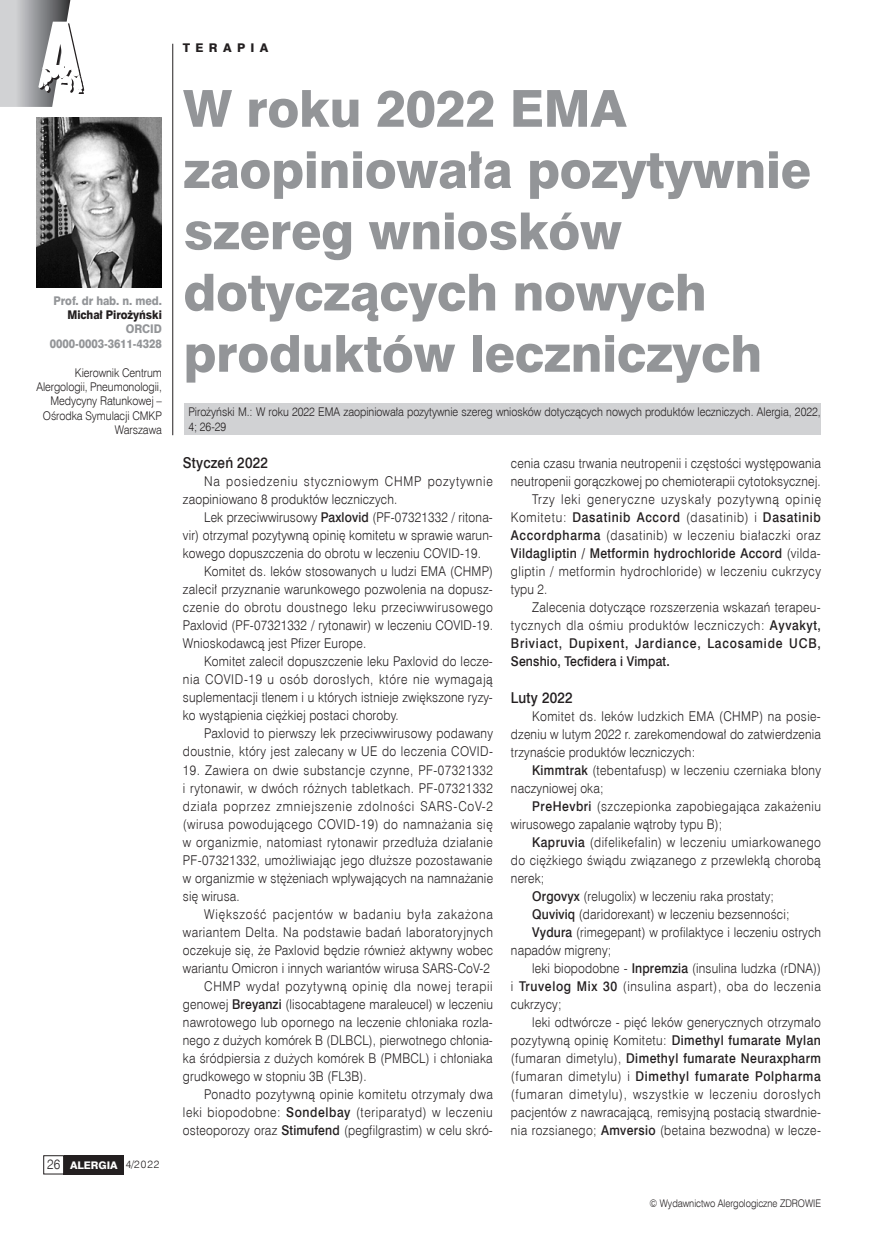
<style>
.page{position:relative;width:872px;height:1234px;background:#fff}
.page>*{position:absolute;margin:0;border:0;box-sizing:border-box;transform-origin:0 0}
.t1{font:51px/61.2px "Swis 721 Hv EU Normal";letter-spacing:-.005em;color:#939598}
.t2{font:15px "Swis 721 Md EU Normal";letter-spacing:.015em;color:#231f20;scale:.9 1}
.t3{font:13.5px/18px "Swis 721 Lt EU Normal";letter-spacing:.02em;color:#231f20;text-align:justify;scale:.9 1}
.t4{font:13.5px "Swis 721 Lt EU Normal";letter-spacing:.05em;color:#231f20;scale:.9 1}
.t5{font:13.5px/18px "Swis 721 Lt EU Normal";letter-spacing:.04em;color:#231f20;scale:.9 1}
.t6{font:13.5px/18px "Swis 721 Md EU Normal";letter-spacing:.04em;color:#231f20;scale:.9 1}
.t7{font:13.5px/18px "Swis 721 Lt EU Normal";letter-spacing:.065em;color:#231f20;scale:.9 1}
.t8{font:13.5px/18px "Swis 721 Md EU Normal";letter-spacing:.07em;color:#231f20;scale:.9 1}
.t9{font:13.5px "Swis 721 Md EU Normal";letter-spacing:.06em;color:#231f20;scale:.9 1}
.t10{font:13.5px "Swis 721 Lt EU Normal";letter-spacing:.045em;color:#231f20;scale:.9 1}
.t11{font:13.5px "Swis 721 Lt EU Normal";letter-spacing:.055em;color:#231f20;scale:.9 1}
.t12{font:12px/14.4px "Swis 721 Lt EU Normal";letter-spacing:-.005em;color:#231f20;scale:.9 1}
.t13{font:12px/14.4px "Swis 721 Hv EU Normal";letter-spacing:-.005em;color:#939598;text-align:right;scale:.9 1}
.t14{font:12px "Swis 721 Hv EU Normal";letter-spacing:-.005em;color:#231f20;scale:.9 1}
.t15{font:12px "Swis 721 Hv EU Normal";letter-spacing:-.005em;color:#231f20}
.t16{font:10.5px "Swis 721 Lt EU Normal";letter-spacing:-.005em;color:#231f20;scale:.9 1}
.t17{font:10.5px "Swis 721 Hv EU Normal";letter-spacing:-.005em;color:#fff}
.s1{font-family:"Swis 721 Lt EU Normal";font-size:13.5px;color:#231f20}
.s2{font-family:"Swis 721 Lt EU Normal";color:#231f20}
.s3{font-family:"Swis 721 Md EU Normal"}
.s4{font-family:"Swis 721 Lt EU Normal"}
</style>
<div class="page">
<div style="left:64px;top:1154px;width:60px;height:20px;background:#231f20"></div>
<div style="left:43px;top:1154px;width:21px;height:20px;border:1px solid #231f20"></div>
<div style="left:184px;top:403px;width:636px;height:32px;background:#d1d2d4"></div>
<hr style="left:172px;top:44px;width:1px;height:391px;background:#231f20">
<img style="left:36px;top:117px;width:125px;height:170px">
<svg style="left:0;top:0;width:85px;height:107px"></svg>
<p class="t13" style="left:53px;top:294px;width:122px">Prof. dr hab. n. med.</p>
<p class="t14" style="left:67px;top:307px;width:106px">Michał Pirożyński</p>
<p class="t13" style="left:50px;top:322px;width:126px">ORCID<br>0000-0003-3611-4328</p>
<p class="t12" style="left:36px;top:365px;width:141px;text-align:right">Kierownik Centrum<br>Alergologii, Pneumonologii,<br>Medycyny Ratunkowej –<br>Ośrodka Symulacji CMKP<br>Warszawa</p>
<p class="t17" style="left:47px;top:1158px;width:114px"><span class="s1">26</span> ALERGIA <span class="s2">4/2022</span></p>
<p class="t15" style="left:183px;top:41px;width:26px">t era</p>
<p class="t15" style="left:237px;top:41px;width:24px">p ia</p>
<h1 class="t1" style="left:183px;top:81px;width:629px">W roku 2022 EMA zaopiniowała pozytywnie szereg wniosków dotyczących nowych produktów leczniczych</h1>
<p class="t12" style="left:188px;top:405px;width:704px">Pirożyński M.: W roku 2022 EMA zaopiniowała pozytywnie szereg wniosków dotyczących nowych produktów leczniczych. Alergia, 2022,<br>4; 26-29</p>
<p class="t2" style="left:183px;top:454px;width:96px">Styczeń 2022</p>
<p class="t7" style="left:183px;top:472px;width:346px;text-indent:21px">Na posiedzeniu styczniowym CHMP pozytywnie zaopiniowano 8 produktów leczniczych.</p>
<p class="t3" style="left:204px;top:508px;width:322px">Lek przeciwwirusowy <span class="s3">Paxlovid</span> (PF-07321332 / ritona-</p>
<p class="t3" style="left:183px;top:526px;width:346px">vir) otrzymał pozytywną opinię komitetu w sprawie warun-</p>
<p class="t3" style="left:183px;top:544px;width:333px">kowego dopuszczenia do obrotu w leczeniu COVID-19.</p>
<p class="t3" style="left:204px;top:562px;width:322px">Komitet ds. leków stosowanych u ludzi EMA (CHMP)</p>
<p class="t3" style="left:183px;top:580px;width:346px">zalecił przyznanie warunkowego pozwolenia na dopusz-</p>
<p class="t10" style="left:183px;top:599px;width:346px">czenie do obrotu doustnego leku przeciwwirusowego</p>
<p class="t3" style="left:183px;top:616px;width:346px">Paxlovid (PF-07321332 / rytonawir) w leczeniu COVID-19.</p>
<p class="t3" style="left:183px;top:634px;width:205px">Wnioskodawcą jest Pfizer Europe.</p>
<p class="t3" style="left:204px;top:652px;width:322px">Komitet zalecił dopuszczenie leku Paxlovid do lecze-</p>
<p class="t4" style="left:183px;top:671px;width:346px">nia COVID-19 u osób dorosłych, które nie wymagają</p>
<p class="t3" style="left:183px;top:688px;width:346px">suplementacji tlenem i u których istnieje zwiększone ryzy-</p>
<p class="t3" style="left:183px;top:706px;width:241px">ko wystąpienia ciężkiej postaci choroby.</p>
<p class="t3" style="left:204px;top:724px;width:322px">Paxlovid to pierwszy lek przeciwwirusowy podawany</p>
<p class="t3" style="left:183px;top:742px;width:346px">doustnie, który jest zalecany w UE do leczenia COVID-</p>
<p class="t3" style="left:183px;top:760px;width:346px">19. Zawiera on dwie substancje czynne, PF-07321332 i rytonawir, w dwóch różnych tabletkach. PF-07321332 działa poprzez zmniejszenie zdolności SARS-CoV-2 (wirusa powodującego COVID-19) do namnażania się w organizmie, natomiast rytonawir przedłuża działanie PF-07321332, umożliwiając jego dłuższe pozostawanie w organizmie w stężeniach wpływających na namnażanie się wirusa.</p>
<p class="t7" style="left:204px;top:904px;width:322px">Większość pacjentów w badaniu była zakażona</p>
<p class="t3" style="left:183px;top:922px;width:346px">wariantem Delta. Na podstawie badań laboratoryjnych</p>
<p class="t3" style="left:183px;top:940px;width:346px">oczekuje się, że Paxlovid będzie również aktywny wobec</p>
<p class="t3" style="left:183px;top:958px;width:343px">wariantu Omicron i innych wariantów wirusa SARS-CoV-2</p>
<p class="t11" style="left:204px;top:977px;width:322px">CHMP wydał pozytywną opinię dla nowej terapii</p>
<p class="t3" style="left:183px;top:994px;width:346px">genowej <span class="s3">Breyanzi</span> (lisocabtagene maraleucel) w leczeniu</p>
<p class="t3" style="left:183px;top:1012px;width:346px">nawrotowego lub opornego na leczenie chłoniaka rozla-</p>
<p class="t3" style="left:183px;top:1030px;width:346px">nego z dużych komórek B (DLBCL), pierwotnego chłonia-</p>
<p class="t3" style="left:183px;top:1048px;width:346px">ka śródpiersia z dużych komórek B (PMBCL) i chłoniaka</p>
<p class="t3" style="left:183px;top:1066px;width:206px">grudkowego w stopniu 3B (FL3B).</p>
<p class="t3" style="left:204px;top:1084px;width:322px">Ponadto pozytywną opinie komitetu otrzymały dwa</p>
<p class="t4" style="left:183px;top:1103px;width:346px">leki biopodobne: <span class="s3">Sondelbay</span> (teriparatyd) w leczeniu</p>
<p class="t3" style="left:183px;top:1120px;width:346px">osteoporozy oraz <span class="s3">Stimufend</span> (pegfilgrastim) w celu skró-</p>
<p class="t3" style="left:511px;top:454px;width:346px;text-align:right">cenia czasu trwania neutropenii i częstości występowania neutropenii gorączkowej po chemioterapii cytotoksycznej.<br>Trzy leki generyczne uzyskały pozytywną opinię</p>
<p class="t9" style="left:511px;top:509px;width:346px"><span class="s4">Komitetu:</span> Dasatinib Accord <span class="s4">(dasatinib) i</span> Dasatinib</p>
<p class="t4" style="left:511px;top:527px;width:346px"><span class="s3">Accordpharma</span> (dasatinib) w leczeniu białaczki oraz</p>
<p class="t6" style="left:511px;top:545px;width:346px">Vildagliptin / Metformin hydrochloride Accord <span class="s4">(vilda-</span></p>
<p class="t5" style="left:511px;top:562px;width:346px">gliptin / metformin hydrochloride) w leczeniu cukrzycy typu 2.</p>
<p class="t3" style="left:511px;top:598px;width:346px;text-align:right">Zalecenia dotyczące rozszerzenia wskazań terapeu&shy;tycznych dla ośmiu produktów leczniczych: <span class="s3">Ayvakyt,</span></p>
<p class="t8" style="left:511px;top:635px;width:346px">Briviact, Dupixent, Jardiance, Lacosamide UCB,<br>Senshio, Tecfidera i Vimpat.</p>
<p class="t2" style="left:511px;top:688px;width:70px">Luty 2022</p>
<p class="t3" style="left:511px;top:706px;width:346px;text-indent:21px">Komitet ds. leków ludzkich EMA (CHMP) na posie&shy;dzeniu w lutym 2022 r. zarekomendował do zatwierdzenia trzynaście produktów leczniczych:</p>
<p class="t3" style="left:511px;top:760px;width:346px;text-indent:21px"><span class="s3">Kimmtrak</span> (tebentafusp) w leczeniu czerniaka błony naczyniowej oka;</p>
<p class="t5" style="left:511px;top:796px;width:346px;text-indent:21px"><span class="s3">PreHevbri</span> (szczepionka zapobiegająca zakażeniu wirusowego zapalanie wątroby typu B);</p>
<p class="t5" style="left:532px;top:832px;width:322px"><span class="s3">Kapruvia</span> (difelikefalin) w leczeniu umiarkowanego</p>
<p class="t3" style="left:511px;top:850px;width:346px">do ciężkiego świądu związanego z przewlekłą chorobą</p>
<p class="t3" style="left:511px;top:868px;width:39px">nerek;</p>
<p class="t3" style="left:532px;top:886px;width:270px"><span class="s3">Orgovyx</span> (relugolix) w leczeniu raka prostaty;</p>
<p class="t3" style="left:532px;top:904px;width:287px"><span class="s3">Quviviq</span> (daridorexant) w leczeniu bezsenności;</p>
<p class="t3" style="left:532px;top:922px;width:322px"><span class="s3">Vydura</span> (rimegepant) w profilaktyce i leczeniu ostrych</p>
<p class="t3" style="left:511px;top:940px;width:113px">napadów migreny;</p>
<p class="t3" style="left:532px;top:958px;width:322px">leki biopodobne - <span class="s3">Inpremzia</span> (insulina ludzka (rDNA))</p>
<p class="t4" style="left:511px;top:977px;width:346px">i <span class="s3">Truvelog Mix 30</span> (insulina aspart), oba do leczenia</p>
<p class="t3" style="left:511px;top:994px;width:58px">cukrzycy;</p>
<p class="t3" style="left:532px;top:1012px;width:322px">leki odtwórcze - pięć leków generycznych otrzymało</p>
<p class="t3" style="left:511px;top:1030px;width:346px">pozytywną opinię Komitetu: <span class="s3">Dimethyl fumarate Mylan</span></p>
<p class="t6" style="left:511px;top:1049px;width:346px"><span class="s4">(fumaran dimetylu),</span> Dimethyl fumarate Neuraxpharm <span class="s4">(fumaran dimetylu) i</span> Dimethyl fumarate Polpharma</p>
<p class="t3" style="left:511px;top:1084px;width:346px">(fumaran dimetylu), wszystkie w leczeniu dorosłych pacjentów z nawracającą, remisyjną postacią stwardnie&shy;nia rozsianego; <span class="s3">Amversio</span> (betaina bezwodna) w lecze-</p>
<p class="t16" style="left:649px;top:1196px;width:192px">© Wydawnictwo Alergologiczne ZDROWIE</p>
</div>
